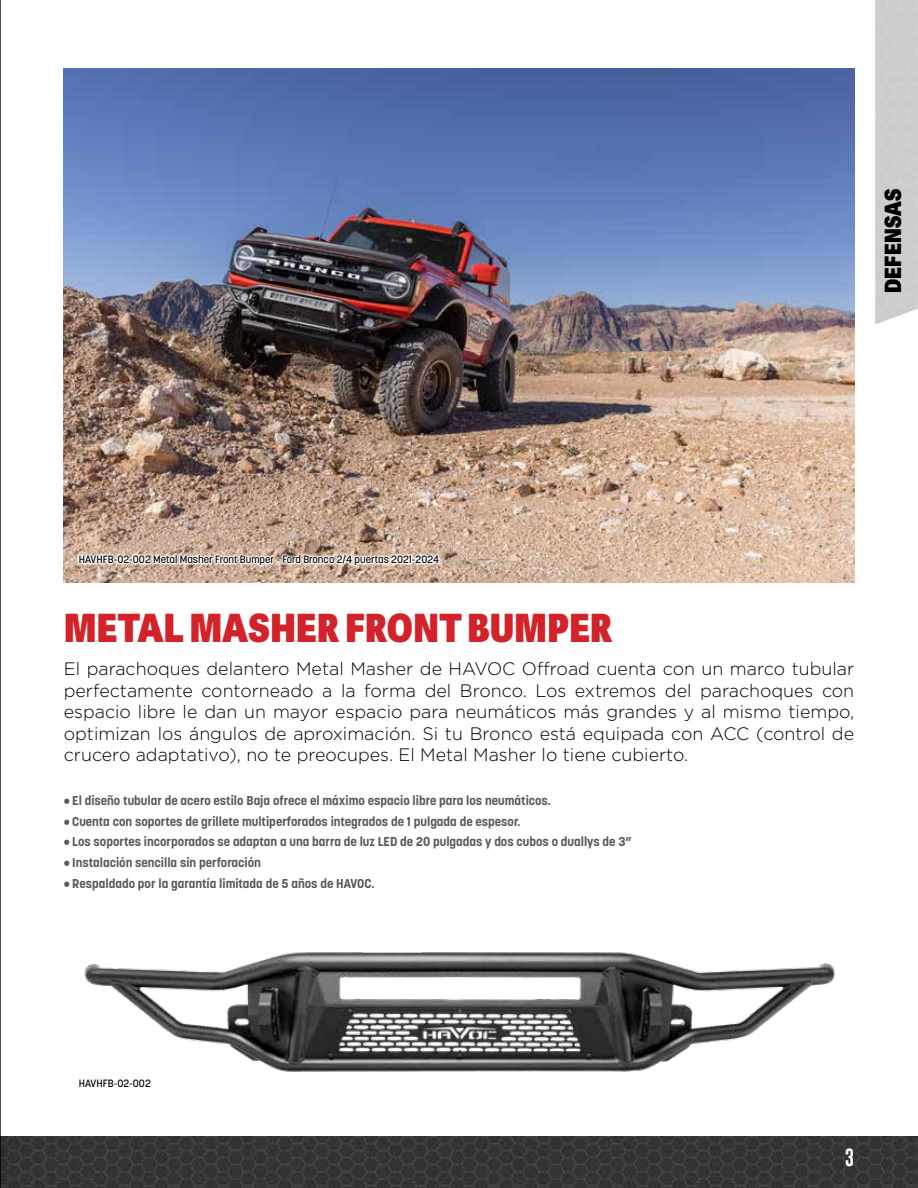
<style>
.page{position:relative;width:918px;height:1188px;background:#fff}
.page>*{position:absolute;margin:0;border:0;box-sizing:border-box;transform-origin:0 0}
.t1{font:800 39px "Adelle Sans Cnd";letter-spacing:.01em;color:#d2232a}
.t2{font:800 22.5px "Adelle Sans Cnd";letter-spacing:.01em;color:#000}
.t3{font:300 18px/21.6px "Gotham";color:#000;text-align:justify}
.t4{font:18px "Gobold";color:#fff}
.t5{font:700 12.75px "Korolev";color:#58595b}
.t6{font:500 10.5px "Korolev";color:#000}
</style>
<div class="page">
<img style="left:1px;top:1136px;width:917px;height:52px">
<img style="left:84px;top:952px;width:752px;height:120px">
<img style="left:64px;top:68px;width:790px;height:514px">
<svg style="left:77px;top:552px;width:365px;height:16px"></svg>
<div style="left:875px;top:0;width:43px;height:325px;background:#cdcdcd"></div>
<hr style="left:0;top:0;width:1px;height:1188px;background:#000">
<p class="t2" style="left:879px;top:293px;width:106px;rotate:-90deg">DEFENSAS</p>
<p class="t6" style="left:79px;top:552px;width:362px">HAVHFB-02-002 Metal Masher Front Bumper - Ford Bronco 2/4 puertas 2021-2024</p>
<h1 class="t1" style="left:64px;top:603px;width:550px">METAL MASHER FRONT BUMPER</h1>
<p class="t3" style="left:64px;top:658px;width:792px">El parachoques delantero Metal Masher de HAVOC Offroad cuenta con un marco tubular perfectamente contorneado a la forma del Bronco. Los extremos del parachoques con espacio libre le dan un mayor espacio para neumáticos más grandes y al mismo tiempo, optimizan los ángulos de aproximación. Si tu Bronco está equipada con ACC (control de crucero adaptativo), no te preocupes. El Metal Masher lo tiene cubierto.</p>
<p class="t5" style="left:64px;top:792px;width:489px">• El diseño tubular de acero estilo Baja ofrece el máximo espacio libre para los neumáticos.</p>
<p class="t5" style="left:64px;top:813px;width:458px">• Cuenta con soportes de grillete multiperforados integrados de 1 pulgada de espesor.</p>
<p class="t5" style="left:64px;top:834px;width:570px">• Los soportes incorporados se adaptan a una barra de luz LED de 20 pulgadas y dos cubos o duallys de 3”</p>
<p class="t5" style="left:64px;top:855px;width:199px">• Instalación sencilla sin perforación</p>
<p class="t5" style="left:64px;top:875px;width:312px">• Respaldado por la garantía limitada de 5 años de HAVOC.</p>
<p class="t6" style="left:79px;top:1077px;width:74px">HAVHFB-02-002</p>
<p class="t4" style="left:845px;top:1146px;width:11px">3</p>
</div>
